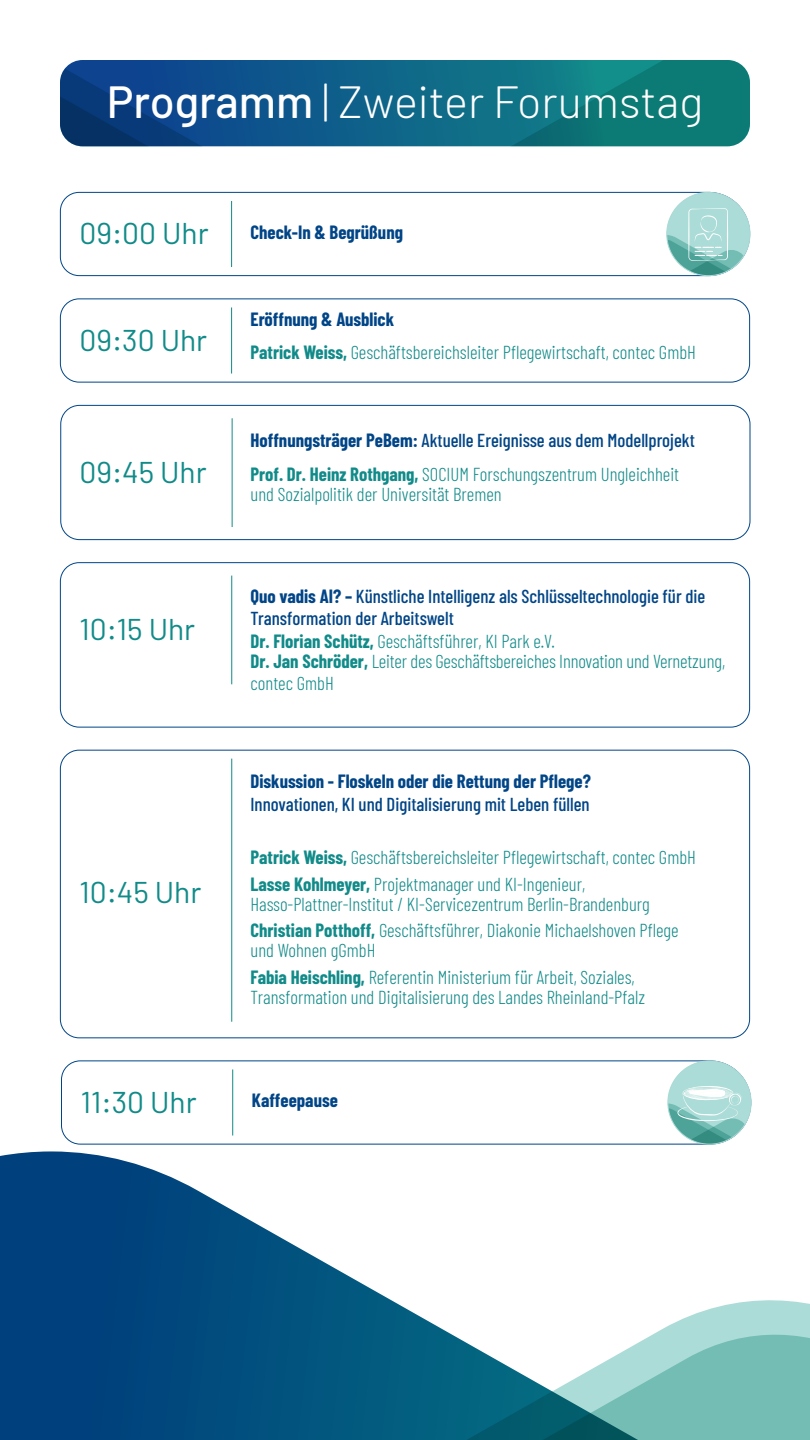
<style>
.page{position:relative;width:810px;height:1440px;background:#fff}
.page>*{position:absolute;margin:0;border:0;box-sizing:border-box;transform-origin:0 0}
.t1{font:300 45px "Barlow";color:#fff}
.t2{font:30px "Barlow";color:#118b89}
.t3{font:300 18.75px/26.2px "Barlow Condensed";color:#118b89}
.t4{font:500 18.75px/22.5px "Barlow Condensed";color:#004587}
.t5{font:700 18.75px "Barlow Condensed";color:#004587}
.s1{font-weight:500}
.s2{font-weight:700;color:#004587}
.s3{font-weight:700}
.s4{font-weight:700;color:#118b89}
.s5{font-weight:300;color:#118b89}
</style>
<div class="page">
<div style="left:368px;top:60px;width:92px;height:86px;background:#0f6988"></div>
<svg style="left:60px;top:60px;width:308px;height:86px;background:#0e4d87"></svg>
<svg style="left:460px;top:60px;width:290px;height:86px;background:#0f7a7e"></svg>
<svg style="left:0;top:1151px;width:391px;height:149px"></svg>
<svg style="left:0;top:1300px;width:810px;height:140px"></svg>
<svg style="left:83px;top:1335px;width:727px;height:105px;background:#398198"></svg>
<svg style="left:60px;top:192px;width:690px;height:84px"></svg>
<hr style="left:231px;top:201px;width:1px;height:66px;background:#118b89">
<div style="left:667px;top:192px;width:83px;height:84px;background:#acdcd7;border-radius:50%"></div>
<svg style="left:667px;top:208px;width:81px;height:68px"></svg>
<div style="left:60px;top:298px;width:690px;height:84px;border:1px solid #004587;border-radius:19px"></div>
<hr style="left:231px;top:307px;width:1px;height:67px;background:#118b89">
<div style="left:60px;top:405px;width:690px;height:135px;border:1px solid #004587;border-radius:19px"></div>
<hr style="left:232px;top:418px;width:1px;height:109px;background:#118b89">
<div style="left:60px;top:562px;width:690px;height:165px;border:1px solid #004587;border-radius:19px"></div>
<hr style="left:231px;top:576px;width:1px;height:108px;background:#118b89">
<hr style="left:231px;top:759px;width:1px;height:263px;background:#118b89">
<svg style="left:61px;top:1060px;width:691px;height:85px"></svg>
<hr style="left:232px;top:1069px;width:1px;height:67px;background:#118b89">
<div style="left:668px;top:1061px;width:83px;height:83px;background:#acdcd7;border-radius:50%"></div>
<svg style="left:668px;top:1085px;width:81px;height:59px"></svg>
<h1 class="t1" style="left:107px;top:74px;width:598px"><span class="s1">Programm</span> | Zweiter Forumstag</h1>
<h2 class="t2" style="left:80px;top:215px;width:131px">09:00 Uhr</h2>
<p class="t5" style="left:250px;top:219px;width:154px">Check-In &amp; Begrüßung</p>
<h2 class="t2" style="left:80px;top:322px;width:129px">09:30 Uhr</h2>
<h2 class="t2" style="left:80px;top:454px;width:129px">09:45 Uhr</h2>
<h2 class="t2" style="left:80px;top:611px;width:117px">10:15 Uhr</h2>
<h2 class="t2" style="left:80px;top:874px;width:123px">10:45 Uhr</h2>
<p class="t3" style="left:250px;top:302px;width:447px;line-height:32.9px"><span class="s2">Eröffnung &amp; Ausblick<br></span><span class="s3">Patrick Weiss,</span> Geschäftsbereichsleiter Pflegewirtschaft, contec GmbH</p>
<p class="t4" style="left:250px;top:422px;width:446px;line-height:33.5px"><span class="s3">Hoffnungsträger PeBem:</span> Aktuelle Ereignisse aus dem Modellprojekt<br><span class="s4">Prof. Dr. Heinz Rothgang,</span> <span class="s5">SOCIUM Forschungszentrum Ungleichheit</span></p>
<p class="t3" style="left:250px;top:480px;width:253px">und Sozialpolitik der Universität Bremen</p>
<p class="t4" style="left:250px;top:583px;width:456px"><span class="s3">Quo vadis AI? –</span> Künstliche Intelligenz als Schlüsseltechnologie für die<br>Transformation der Arbeitswelt<br><span class="s4">Dr. Florian Schütz,</span> <span class="s5">Geschäftsführer, KI Park e.V.</span></p>
<p class="t3" style="left:250px;top:649px;width:476px;line-height:22.5px"><span class="s3">Dr. Jan Schröder,</span> Leiter des Geschäftsbereiches Innovation und Vernetzung, contec GmbH</p>
<p class="t5" style="left:250px;top:768px;width:342px">Diskussion - Floskeln oder die Rettung der Pflege?</p>
<p class="t4" style="left:250px;top:791px;width:341px">Innovationen, KI und Digitalisierung mit Leben füllen</p>
<p class="t3" style="left:250px;top:843px;width:447px"><span class="s3">Patrick Weiss,</span> Geschäftsbereichsleiter Pflegewirtschaft, contec GmbH<br><span class="s3">Lasse Kohlmeyer,</span> Projektmanager und KI-Ingenieur,</p>
<p class="t3" style="left:250px;top:890px;width:430px">Hasso-Plattner-Institut / KI-Servicezentrum Berlin-Brandenburg<br><span class="s3">Christian Potthoff,</span> Geschäftsführer, Diakonie Michaelshoven Pflege</p>
<p class="t3" style="left:250px;top:936px;width:386px">und Wohnen gGmbH<br><span class="s3">Fabia Heischling,</span> Referentin Ministerium für Arbeit, Soziales,</p>
<p class="t3" style="left:250px;top:983px;width:396px">Transformation und Digitalisierung des Landes Rheinland-Pfalz</p>
<h2 class="t2" style="left:81px;top:1084px;width:117px">11:30 Uhr</h2>
<p class="t5" style="left:252px;top:1087px;width:88px">Kaffeepause</p>
</div>
